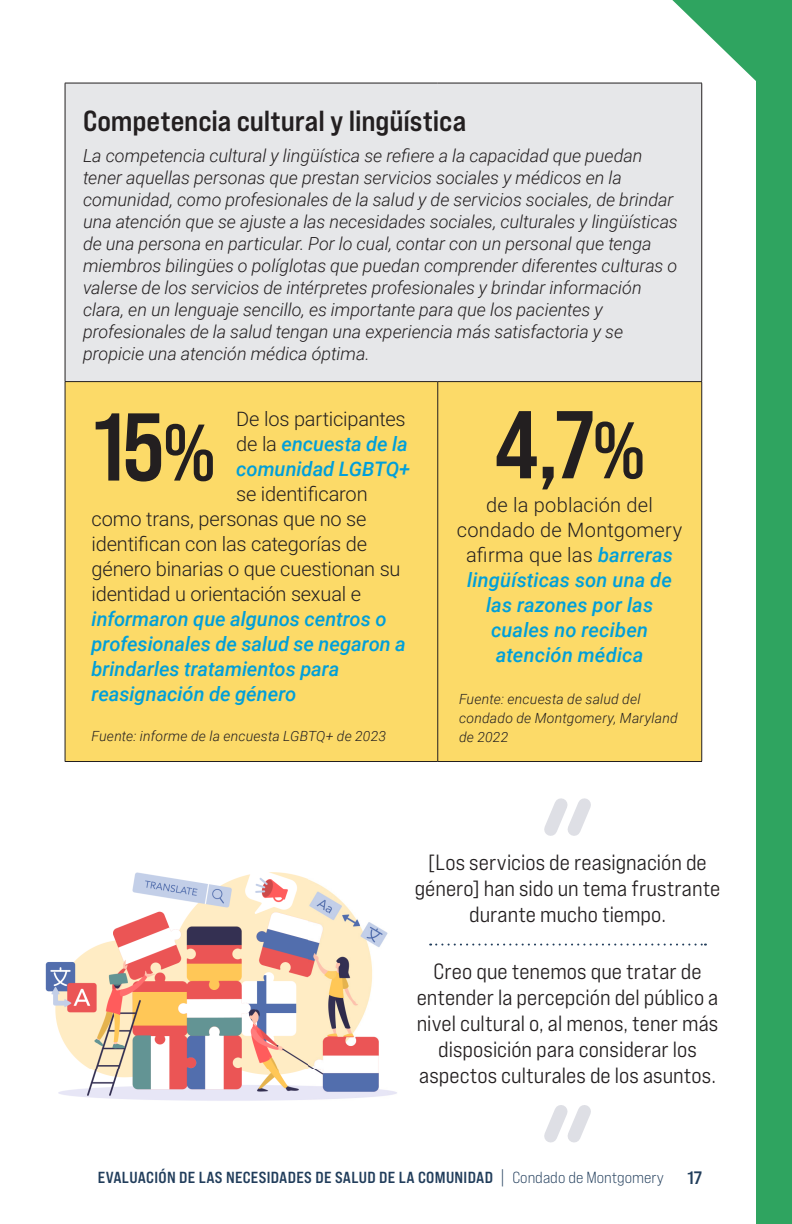
<style>
.page{position:relative;width:792px;height:1224px;background:#fff}
.page>*{position:absolute;margin:0;border:0;box-sizing:border-box;transform-origin:0 0}
.Section_Headers{font:96px "Bebas Neue Pro Sm E Bd";color:#231f20}
.title{font:29px "Bebas Neue Pro Exp Bd";letter-spacing:-.005em;color:#231f20}
.pullquote_STYL03{font:22px/26px "Bebas Neue Pro Exp Md";color:#231f20;text-align:center}
.Section_Headers-2{font:italic 500 20px/25px "Roboto";color:#009fda;text-align:center}
.Section_Headers-3{font:300 20px "Roboto";letter-spacing:-.01em;color:#231f20}
.text{font:italic 300 18px/22px "Roboto";letter-spacing:-.005em;color:#231f20}
.t1{font:18px "Bebas Neue Pro Exp Bd";color:#213d5b}
.t2{font:16px "Bebas Neue Pro Exp Bd";letter-spacing:.02em;color:#213d5b}
.Source{font:italic 300 14px/19px "Roboto";letter-spacing:.015em;color:#231f20}
.s1{font-weight:300;font-style:normal;color:#231f20}
.s2{font-size:80px}
.s3{font-family:"Bebas Neue Pro Exp Bk";font-size:17.2px}
.s4{font-family:"Bebas Neue Pro Exp Bk"}
</style>
<div class="page">
<div style="left:756px;top:0;width:36px;height:1224px;background:#2fa460"></div>
<svg style="left:672px;top:0;width:84px;height:81px"></svg>
<div style="left:65px;top:83px;width:637px;height:299px;background:#e6e7e9"></div>
<div style="left:66px;top:382px;width:635px;height:379px;background:#fcda68"></div>
<hr style="left:65px;top:83px;width:373px;height:1px;background:#231f20">
<hr style="left:65px;top:83px;width:1px;height:298px;background:#231f20">
<hr style="left:438px;top:83px;width:264px;height:1px;background:#231f20">
<hr style="left:701px;top:83px;width:1px;height:298px;background:#231f20">
<hr style="left:65px;top:381px;width:373px;height:1px;background:#231f20">
<hr style="left:65px;top:382px;width:1px;height:379px;background:#231f20">
<hr style="left:438px;top:381px;width:264px;height:1px;background:#231f20">
<hr style="left:437px;top:382px;width:1px;height:379px;background:#231f20">
<hr style="left:701px;top:382px;width:1px;height:379px;background:#231f20">
<hr style="left:65px;top:761px;width:373px;height:1px;background:#231f20">
<hr style="left:438px;top:761px;width:264px;height:1px;background:#231f20">
<svg style="left:430px;top:944px;width:276px;height:2px"></svg>
<svg style="left:544px;top:798px;width:47px;height:38px"></svg>
<svg style="left:544px;top:1105px;width:47px;height:38px"></svg>
<img style="left:45px;top:872px;width:352px;height:229px">
<p class="title" style="left:83px;top:103px;width:385px">Competencia cultural y lingüística</p>
<p class="text" style="left:83px;top:144px;width:596px">La competencia cultural y lingüística se refiere a la capacidad que puedan tener aquellas personas que prestan servicios sociales y médicos en la comunidad, como profesionales de la salud y de servicios sociales, de brindar una atención que se ajuste a las necesidades sociales, culturales y lingüísticas de una persona en particular. Por lo cual, contar con un personal que tenga miembros bilingües o políglotas que puedan comprender diferentes culturas o valerse de los servicios de intérpretes profesionales y brindar información clara, en un lenguaje sencillo, es importante para que los pacientes y profesionales de la salud tengan una experiencia más satisfactoria y se propicie una atención médica óptima.</p>
<p class="Section_Headers-3" style="left:236px;top:404px;width:171px">De los participantes</p>
<p class="Section_Headers-2" style="left:236px;top:430px;width:173px"><span class="s1">de la</span> encuesta de la</p>
<p class="Section_Headers-2" style="left:236px;top:455px;width:175px">comunidad LGBTQ+</p>
<p class="Section_Headers-3" style="left:236px;top:479px;width:133px">se identificaron</p>
<p class="Section_Headers-3" style="left:92px;top:504px;width:276px">como trans, personas que no se</p>
<p class="Section_Headers-3" style="left:92px;top:529px;width:277px">identifican con las categorías de</p>
<p class="Section_Headers-3" style="left:92px;top:554px;width:311px">género binarias o que cuestionan su</p>
<p class="Section_Headers-3" style="left:92px;top:579px;width:271px">identidad u orientación sexual e</p>
<p class="Section_Headers-2" style="left:92px;top:605px;width:296px">informaron que algunos centros o</p>
<p class="Section_Headers-2" style="left:92px;top:630px;width:316px">profesionales de salud se negaron a</p>
<p class="Section_Headers-2" style="left:92px;top:655px;width:249px">brindarles tratamientos para</p>
<p class="Section_Headers-2" style="left:92px;top:680px;width:206px">reasignación de género</p>
<p class="Section_Headers" style="left:94px;top:390px;width:123px">15<span class="s2">%</span></p>
<p class="Source" style="left:92px;top:726px;width:296px">Fuente: informe de la encuesta LGBTQ+ de 2023</p>
<p class="Section_Headers" style="left:495px;top:388px;width:151px">4,7<span class="s2">%</span></p>
<p class="Section_Headers-2" style="left:457px;top:492px;width:227px"><span class="s1">de la población del condado de Montgomery afirma que las</span> barreras lingüísticas son una de las razones por las cuales no reciben atención médica</p>
<p class="Source" style="left:459px;top:689px;width:220px">Fuente: encuesta de salud del condado de Montgomery, Maryland de 2022</p>
<p class="pullquote_STYL03" style="left:415px;top:849px;width:307px">[Los servicios de reasignación de género] han sido un tema frustrante durante mucho tiempo.</p>
<p class="pullquote_STYL03" style="left:417px;top:958px;width:303px">Creo que tenemos que tratar de entender la percepción del público a nivel cultural o, al menos, tener más disposición para considerar los aspectos culturales de los asuntos.</p>
<p class="t2" style="left:98px;top:1168px;width:567px">EVALUACIÓN DE LAS NECESIDADES DE SALUD DE LA COMUNIDAD <span class="s3">|</span> <span class="s4">Condado de Montgomery</span></p>
<p class="t1" style="left:687px;top:1167px;width:16px">17</p>
</div>
